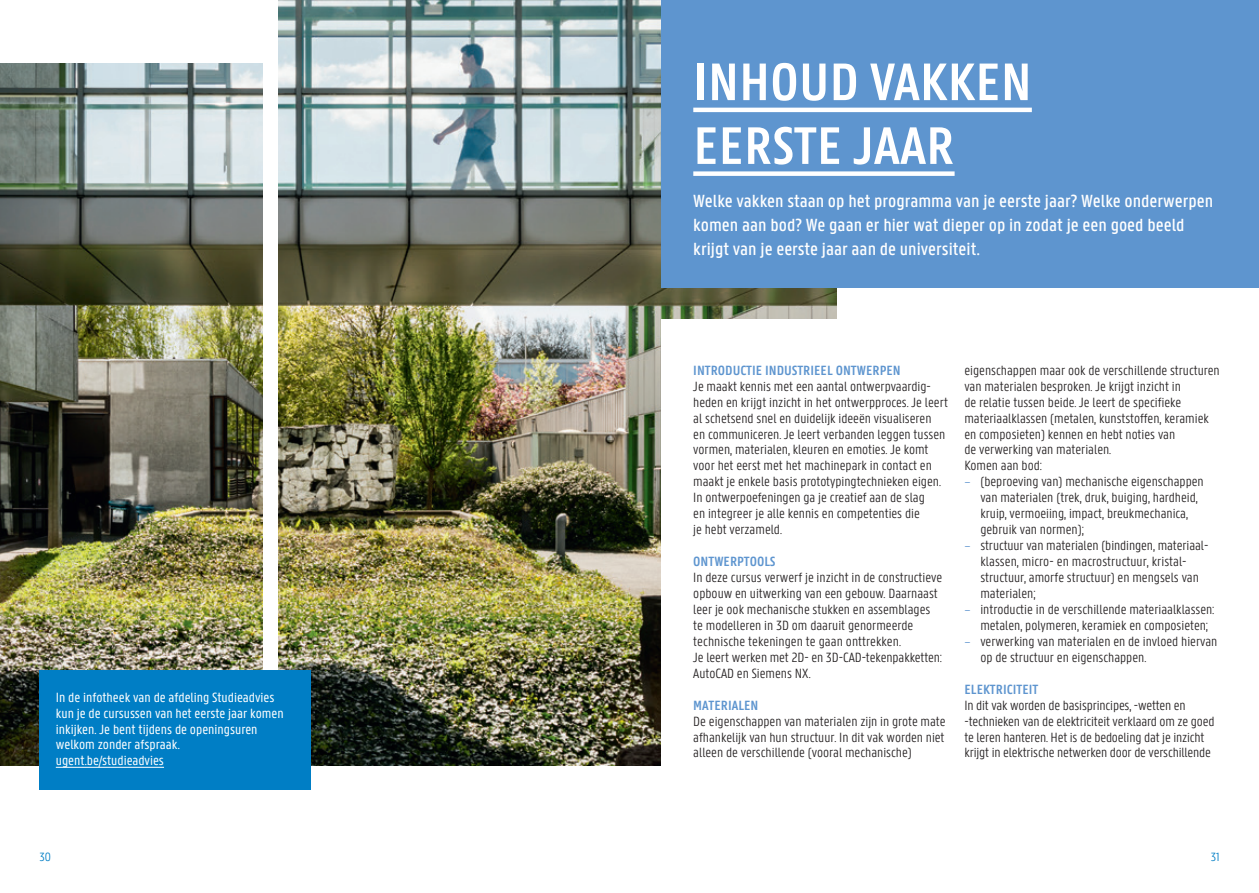
<style>
.page{position:relative;width:1259px;height:893px;background:#fff}
.page>*{position:absolute;margin:0;border:0;box-sizing:border-box;transform-origin:0 0}
.t1{font:600 56.25px/63.8px "U Gent Panno Text";color:#fff}
.t2{font:500 18.75px/23.9px "U Gent Panno Text";color:#fff}
.t3{font:300 14.25px/15.9px "U Gent Panno Text";color:#231f20}
.t4{font:14.25px/15.9px "U Gent Panno Text";color:#fff}
.t5{font:600 14.25px "U Gent Panno Text";color:#5e95cf}
.t6{font:300 12.75px "U Gent Panno Text";color:#007ec5}
.s1{color:#5e95cf}
</style>
<div class="page">
<img style="left:279px;top:0;width:558px;height:765px">
<img style="left:0;top:64px;width:263px;height:701px">
<div style="left:661px;top:0;width:598px;height:287px;background:#5e95cf"></div>
<hr style="left:693px;top:108px;width:339px;height:4px;background:#fff">
<div style="left:693px;top:171px;width:261px;height:5px;background:#fff"></div>
<div style="left:661px;top:319px;width:319px;height:526px;background:#fff"></div>
<div style="left:40px;top:670px;width:271px;height:119px;background:#007ec5"></div>
<hr style="left:56px;top:767px;width:108px;height:1px;background:#fff">
<p class="t4" style="left:56px;top:689px;width:229px">In de infotheek van de afdeling Studieadvies kun je de cursussen van het eerste jaar komen inkijken. Je bent tijdens de openingsuren welkom zonder afspraak. ugent.be/studieadvies</p>
<h1 class="t1" style="left:693px;top:49px;width:340px">INHOUD VAKKEN<br>EERSTE JAAR</h1>
<h2 class="t2" style="left:693px;top:189px;width:521px">Welke vakken staan op het programma van je eerste jaar? Welke onderwerpen komen aan bod? We gaan er hier wat dieper op in zodat je een goed beeld krijgt van je eerste jaar aan de universiteit.</h2>
<p class="t5" style="left:693px;top:361px;width:209px">INTRODUCTIE INDUSTRIEEL ONTWERPEN</p>
<p class="t3" style="left:693px;top:378px;width:256px">Je maakt kennis met een aantal ontwerpvaardig&shy;heden en krijgt inzicht in het ontwerpproces. Je leert al schetsend snel en duidelijk ideeën visualiseren<br>en communiceren. Je leert verbanden leggen tussen vormen, materialen, kleuren en emoties. Je komt voor het eerst met het machinepark in contact en maakt je enkele basis prototypingtechnieken eigen.<br>In ontwerpoefeningen ga je creatief aan de slag<br>en integreer je alle kennis en competenties die<br>je hebt verzameld.</p>
<p class="t5" style="left:693px;top:553px;width:84px">ONTWERPTOOLS</p>
<p class="t3" style="left:693px;top:569px;width:250px">In deze cursus verwerf je inzicht in de constructieve opbouw en uitwerking van een gebouw. Daarnaast leer je ook mechanische stukken en assemblages te modelleren in 3D om daaruit genormeerde technische tekeningen te gaan onttrekken.<br>Je leert werken met 2D- en 3D-CAD-tekenpakketten:<br>AutoCAD en Siemens NX.</p>
<p class="t5" style="left:693px;top:696px;width:67px">MATERIALEN</p>
<p class="t3" style="left:693px;top:713px;width:254px;text-align:justify">De eigenschappen van materialen zijn in grote mate afhankelijk van hun structuur. In dit vak worden niet alleen de verschillende (vooral mechanische)</p>
<p class="t3" style="left:964px;top:362px;width:257px">eigenschappen maar ook de verschillende structuren van materialen besproken. Je krijgt inzicht in<br>de relatie tussen beide. Je leert de specifieke materiaalklassen (metalen, kunststoffen, keramiek en composieten) kennen en hebt noties van<br>de verwerking van materialen.<br>Komen aan bod:</p>
<p class="t3" style="left:980px;top:474px;width:225px;text-indent:-16px"><span class="s1">–</span> (beproeving van) mechanische eigenschappen van materialen (trek, druk, buiging, hardheid, kruip, vermoeiing, impact, breukmechanica, gebruik van normen);</p>
<p class="t3" style="left:980px;top:537px;width:229px;text-indent:-16px"><span class="s1">–</span> structuur van materialen (bindingen, materiaal&shy;klassen, micro- en macrostructuur, kristal&shy;structuur, amorfe structuur) en mengsels van materialen;</p>
<p class="t3" style="left:980px;top:601px;width:236px;text-indent:-16px"><span class="s1">–</span> introductie in de verschillende materiaalklassen: metalen, polymeren, keramiek en composieten;</p>
<p class="t3" style="left:980px;top:633px;width:238px;text-indent:-16px"><span class="s1">–</span> verwerking van materialen en de invloed hiervan op de structuur en eigenschappen.</p>
<p class="t5" style="left:964px;top:680px;width:75px">ELEKTRICITEIT</p>
<p class="t3" style="left:964px;top:697px;width:251px">In dit vak worden de basisprincipes, -wetten en -technieken van de elektriciteit verklaard om ze goed te leren hanteren. Het is de bedoeling dat je inzicht krijgt in elektrische netwerken door de verschillende</p>
<p class="t6" style="left:39px;top:849px;width:13px">30</p>
<p class="t6" style="left:1211px;top:849px;width:10px">31</p>
</div>
